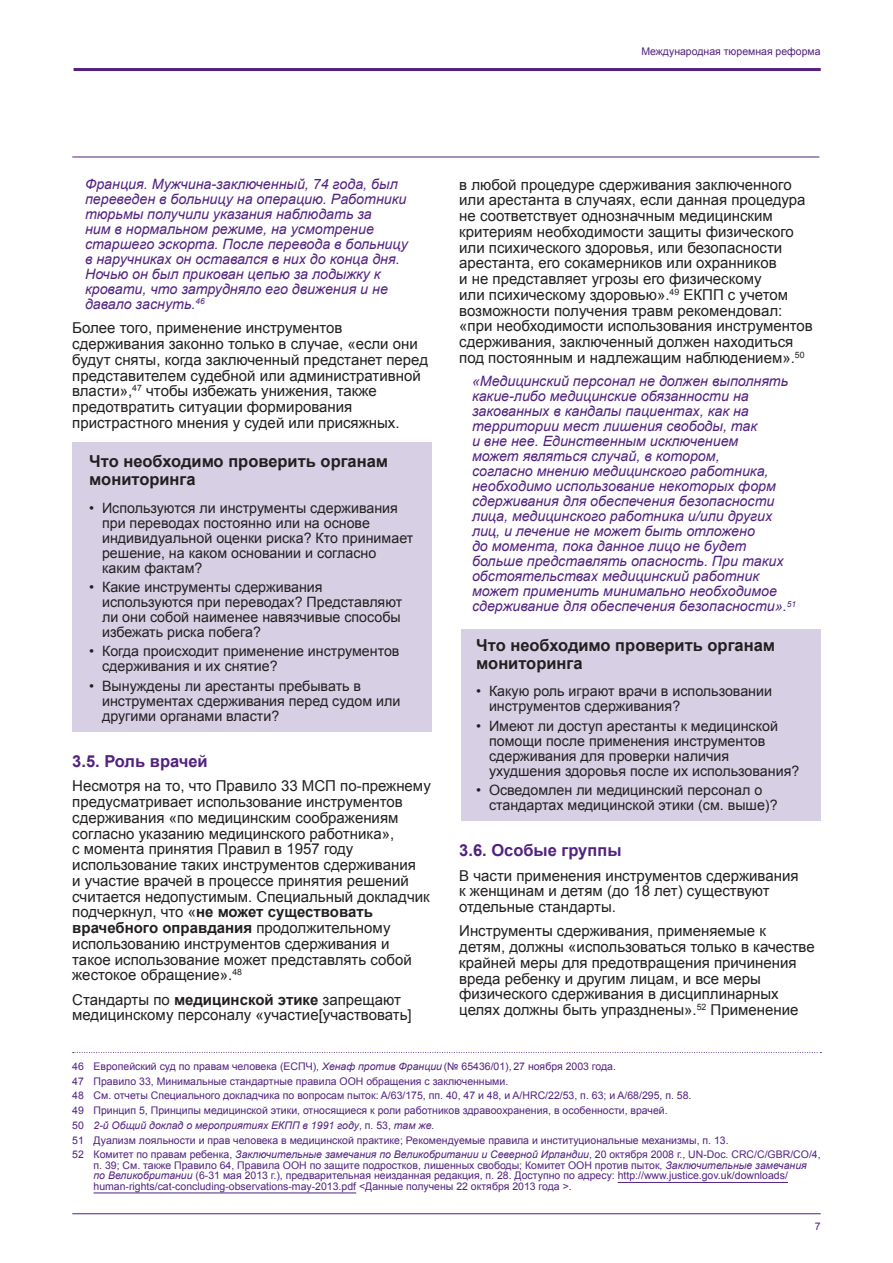
<style>
.page{position:relative;width:893px;height:1263px;background:#fff}
.page>*{position:absolute;margin:0;border:0;box-sizing:border-box;transform-origin:0 0}
.arrow_list_1{font:700 16.5px/18px "Arial";color:#231f20}
.c-head{font:700 16.5px "Arial";color:#52227f}
.text{font:15px/15.8px "Arial";color:#231f20}
.box_text{font:italic 14.25px/15px "Arial";color:#52227f}
.t1{font:14.25px/15px "Arial";color:#231f20}
.footnote{font:10.5px/10.5px "Arial";color:#52227f}
.footnote_first{font:10.5px "Arial";color:#52227f}
.footnote-2{font:italic 10.5px "Arial";color:#52227f}
.s1{font-weight:700}
.s2{font-style:italic}
.s3{font-style:normal}
</style>
<div class="page">
<hr style="left:72px;top:1213px;width:749px;height:1px;background:#52227f">
<hr style="left:74px;top:68px;width:747px;height:3px;background:#52227f">
<hr style="left:72px;top:157px;width:747px;height:1px;background:#52227f">
<div style="left:461px;top:629px;width:360px;height:191px;background:#d7cfe4"></div>
<div style="left:72px;top:442px;width:360px;height:289px;background:#d7cfe4"></div>
<svg style="left:73px;top:1052px;width:748px;height:1px"></svg>
<hr style="left:618px;top:1182px;width:170px;height:1px;background:#52227f">
<hr style="left:94px;top:1193px;width:262px;height:1px;background:#52227f">
<p class="footnote" style="left:641px;top:46px;width:181px">Международная тюремная реформа</p>
<p class="box_text" style="left:85px;top:177px;width:324px">Франция. Мужчина-заключенный, 74 года, был переведен в больницу на операцию. Работники тюрьмы получили указания наблюдать за<br>ним в нормальном режиме, на усмотрение старшего эскорта. После перевода в больницу в наручниках он оставался в них до конца дня.<br>Ночью он был прикован цепью за лодыжку к кровати, что затрудняло его движения и не давало заснуть.<sup>46</sup></p>
<p class="text" style="left:72px;top:320px;width:357px">Более того, применение инструментов сдерживания законно только в случае, «если они будут сняты, когда заключенный предстанет перед представителем судебной или административной власти»,<sup>47</sup> чтобы избежать унижения, также предотвратить ситуации формирования пристрастного мнения у судей или присяжных.</p>
<p class="arrow_list_1" style="left:89px;top:453px;width:300px">Что необходимо проверить органам мониторинга</p>
<p class="t1" style="left:102px;top:500px;width:313px;text-indent:-13px">• Используются ли инструменты сдерживания при переводах постоянно или на основе индивидуальной оценки риска? Кто принимает решение, на каком основании и согласно каким фактам?</p>
<p class="t1" style="left:102px;top:580px;width:302px;text-indent:-13px">• Какие инструменты сдерживания используются при переводах? Представляют ли они собой наименее навязчивые способы избежать риска побега?</p>
<p class="t1" style="left:102px;top:644px;width:299px;text-indent:-13px">• Когда происходит применение инструментов сдерживания и их снятие?</p>
<p class="t1" style="left:102px;top:678px;width:300px;text-indent:-13px">• Вынуждены ли арестанты пребывать в инструментах сдерживания перед судом или другими органами власти?</p>
<p class="c-head" style="left:72px;top:750px;width:137px">3.5. Роль врачей</p>
<p class="text" style="left:72px;top:778px;width:360px">Несмотря на то, что Правило 33 МСП по-прежнему предусматривает использование инструментов сдерживания «по медицинским соображениям согласно указанию медицинского работника»,<br>с момента принятия Правил в 1957 году использование таких инструментов сдерживания<br>и участие врачей в процессе принятия решений считается недопустимым. Специальный докладчик подчеркнул, что «<span class="s1">не может существовать врачебного оправдания</span> продолжительному использованию инструментов сдерживания и такое использование может представлять собой жестокое обращение».<sup>48</sup></p>
<p class="text" style="left:72px;top:992px;width:341px">Стандарты по <span class="s1">медицинской этике</span> запрещают медицинскому персоналу «участие[участвовать]</p>
<p class="text" style="left:459px;top:177px;width:355px">в любой процедуре сдерживания заключенного или арестанта в случаях, если данная процедура не соответствует однозначным медицинским критериям необходимости защиты физического или психического здоровья, или безопасности арестанта, его сокамерников или охранников<br>и не представляет угрозы его физическому<br>или психическому здоровью».<sup>49</sup> ЕКПП с учетом возможности получения травм рекомендовал: «при необходимости использования инструментов сдерживания, заключенный должен находиться под постоянным и надлежащим наблюдением».<sup>50</sup></p>
<p class="box_text" style="left:472px;top:374px;width:325px">«Медицинский персонал не должен выполнять какие-либо медицинские обязанности на закованных в кандалы пациентах, как на территории мест лишения свободы, так<br>и вне нее. Единственным исключением<br>может являться случай, в котором,<br>согласно мнению медицинского работника, необходимо использование некоторых форм сдерживания для обеспечения безопасности лица, медицинского работника и/или других лиц, и лечение не может быть отложено<br>до момента, пока данное лицо не будет больше представлять опасность. При таких обстоятельствах медицинский работник может применить минимально необходимое сдерживание для обеспечения безопасности».<sup>51</sup></p>
<p class="arrow_list_1" style="left:476px;top:636px;width:300px">Что необходимо проверить органам мониторинга</p>
<p class="t1" style="left:489px;top:684px;width:285px;text-indent:-13px">• Какую роль играют врачи в использовании инструментов сдерживания?</p>
<p class="t1" style="left:489px;top:718px;width:312px;text-indent:-13px">• Имеют ли доступ арестанты к медицинской помощи после применения инструментов сдерживания для проверки наличия ухудшения здоровья после их использования?</p>
<p class="t1" style="left:489px;top:782px;width:290px;text-indent:-13px">• Осведомлен ли медицинский персонал о стандартах медицинской этики (см. выше)?</p>
<p class="c-head" style="left:459px;top:840px;width:164px">3.6. Особые группы</p>
<p class="text" style="left:459px;top:868px;width:341px">В части применения инструментов сдерживания к женщинам и детям (до 18 лет) существуют отдельные стандарты.</p>
<p class="text" style="left:459px;top:923px;width:357px">Инструменты сдерживания, применяемые к детям, должны «использоваться только в качестве крайней меры для предотвращения причинения вреда ребенку и другим лицам, и все меры физического сдерживания в дисциплинарных целях должны быть упразднены».<sup>52</sup> Применение</p>
<p class="footnote_first" style="left:72px;top:1059px;width:545px">46 Европейский суд по правам человека (ЕСПЧ), <span class="s2">Хенаф против Франции</span> (№ 65436/01), 27 ноября 2003 года.</p>
<p class="footnote" style="left:72px;top:1076px;width:438px">47 Правило 33, Минимальные стандартные правила ООН обращения с заключенными.</p>
<p class="footnote" style="left:72px;top:1090px;width:621px">48 См. отчеты Специального докладчика по вопросам пыток: A/63/175, пп. 40, 47 и 48, и A/HRC/22/53, п. 63; и A/68/295, п. 58.</p>
<p class="footnote" style="left:72px;top:1105px;width:597px">49 Принцип 5, Принципы медицинской этики, относящиеся к роли работников здравоохранения, в особенности, врачей.</p>
<p class="footnote-2" style="left:72px;top:1118px;width:364px"><span class="s3">50</span> 2-й Общий доклад о мероприятиях ЕКПП в 1991 году<span class="s3">, п. 53,</span> там же.</p>
<p class="footnote" style="left:72px;top:1135px;width:658px">51 Дуализм лояльности и прав человека в медицинской практике; Рекомендуемые правила и институциональные механизмы, п. 13.</p>
<p class="footnote" style="left:94px;top:1149px;width:729px;text-indent:-21px">52 Комитет по правам ребенка, <span class="s2">Заключительные замечания по Великобритании и Северной Ирландии</span>, 20 октября 2008 г., UN-Doc. CRC/C/GBR/CO/4, п. 39; См. также Правило 64, Правила ООН по защите подростков, лишенных свободы; Комитет ООН против пыток, <span class="s2">Заключительные замечания по Великобритании</span> (6-31 мая 2013 г.), предварительная неизданная редакция, п. 28. Доступно по адресу: http://www.justice.gov.uk/downloads/ human-rights/cat-concluding-observations-may-2013.pdf &lt;Данные получены 22 октября 2013 года &gt;.</p>
<p class="footnote" style="left:815px;top:1221px;width:7px">7</p>
</div>
